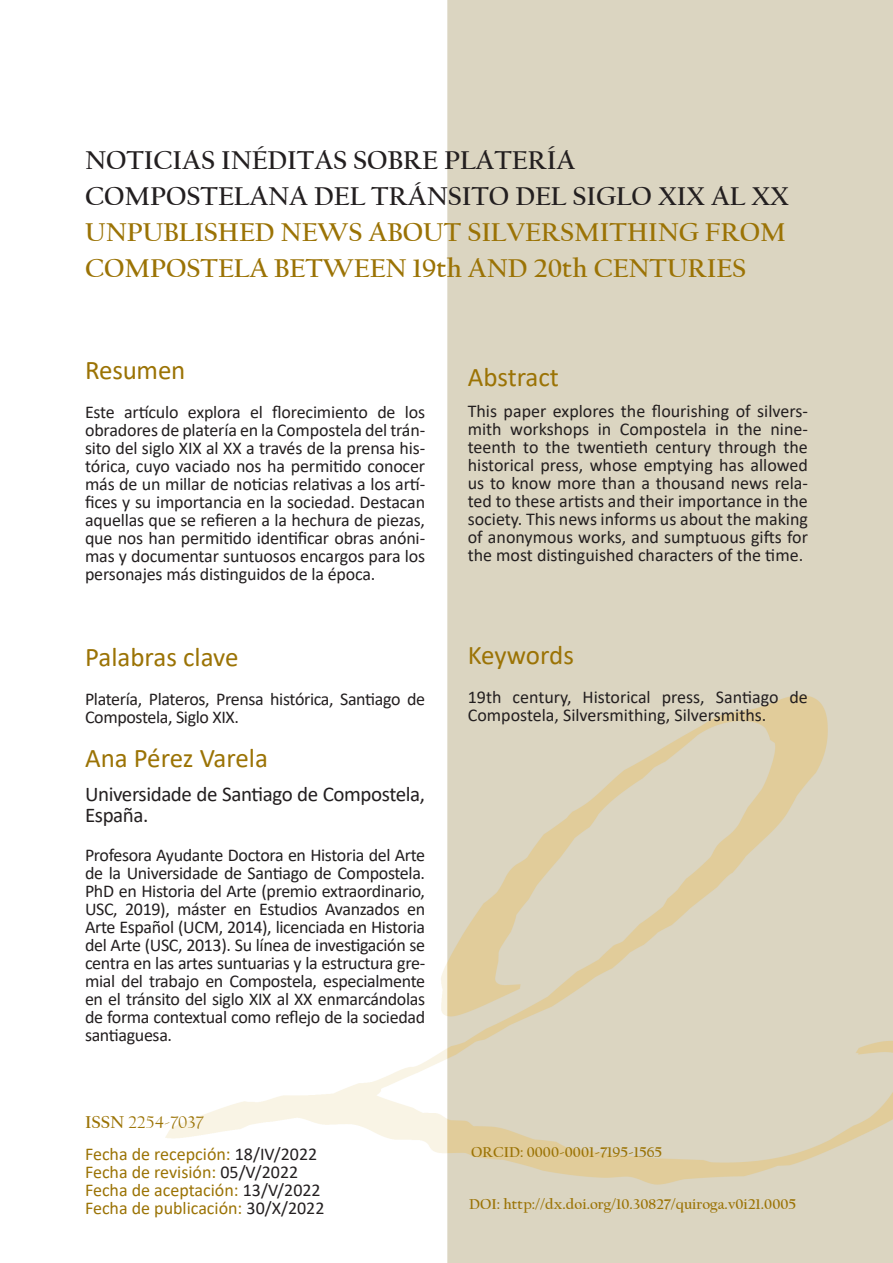
<style>
.page{position:relative;width:893px;height:1263px;background:#fff}
.page>*{position:absolute;margin:0;border:0;box-sizing:border-box;transform-origin:0 0}
.t1{font:700 27px/36px "Californian FB";color:#9b7305}
.titulo_simulacion{font:700 27px/36px "Californian FB";color:#231f20}
.AUTORA{font:27px "Calibri";letter-spacing:-.005em;color:#9b7305}
.texto_resumen{font:21px/21px "Calibri";letter-spacing:-.02em;color:#231f20}
.texto_resumen-2{font:18px/18px "Calibri";letter-spacing:-.01em;color:#231f20;text-align:justify}
.Fechas{font:18px "Calibri";color:#9b7305}
.t2{font:18px "Californian FB";color:#9b7305}
.t3{font:700 15px "Californian FB";color:#9b7305}
.s1{font-weight:700}
.s2{color:#231f20}
</style>
<div class="page">
<img style="left:165px;top:1px;width:728px;height:1262px">
<p class="titulo_simulacion" style="left:85px;top:142px;width:705px">NOTICIAS INÉDITAS SOBRE PLATERÍA<br>COMPOSTELANA DEL TRÁNSITO DEL SIGLO XIX AL XX</p>
<p class="t1" style="left:85px;top:214px;width:702px">UNPUBLISHED NEWS ABOUT SILVERSMITHING FROM<br>COMPOSTELA BETWEEN 19th AND 20th CENTURIES</p>
<p class="AUTORA" style="left:85px;top:351px;width:102px">Resumen</p>
<p class="texto_resumen-2" style="left:85px;top:403px;width:342px">Este artículo explora el florecimiento de los obradores de platería en la Compostela del trán&shy;sito del siglo XIX al XX a través de la prensa his&shy;tórica, cuyo vaciado nos ha permitido conocer más de un millar de noticias relativas a los artí&shy;fices y su importancia en la sociedad. Destacan aquellas que se refieren a la hechura de piezas, que nos han permitido identificar obras anóni&shy;mas y documentar suntuosos encargos para los personajes más distinguidos de la época.</p>
<p class="AUTORA" style="left:85px;top:638px;width:155px">Palabras clave</p>
<p class="texto_resumen-2" style="left:85px;top:690px;width:342px">Platería, Plateros, Prensa histórica, Santiago de<br>Compostela, Siglo XIX.</p>
<p class="AUTORA" style="left:85px;top:739px;width:185px">Ana Pérez Varela</p>
<p class="texto_resumen" style="left:85px;top:783px;width:342px">Universidade de Santiago de Compostela,<br>España.</p>
<p class="texto_resumen-2" style="left:85px;top:846px;width:342px">Profesora Ayudante Doctora en Historia del Arte de la Universidade de Santiago de Compostela.<br>PhD en Historia del Arte (premio extraordinario, USC, 2019), máster en Estudios Avanzados en Arte Español (UCM, 2014), licenciada en Historia del Arte (USC, 2013). Su línea de investigación se centra en las artes suntuarias y la estructura gre&shy;mial del trabajo en Compostela, especialmente en el tránsito del siglo XIX al XX enmarcándolas de forma contextual como reflejo de la sociedad santiaguesa.</p>
<p class="t2" style="left:85px;top:1112px;width:120px"><span class="s1">ISSN</span> 2254-7037</p>
<p class="Fechas" style="left:85px;top:1141px;width:234px">Fecha de recepción: <span class="s2">18/IV/2022</span></p>
<p class="Fechas" style="left:85px;top:1159px;width:215px">Fecha de revisión: <span class="s2">05/V/2022</span></p>
<p class="Fechas" style="left:85px;top:1177px;width:237px">Fecha de aceptación: <span class="s2">13/V/2022</span></p>
<p class="Fechas" style="left:85px;top:1195px;width:241px">Fecha de publicación: <span class="s2">30/X/2022</span></p>
<p class="AUTORA" style="left:468px;top:358px;width:93px">Abstract</p>
<p class="texto_resumen-2" style="left:468px;top:401px;width:342px">This paper explores the flourishing of silvers&shy;mith workshops in Compostela in the nine&shy;teenth to the twentieth century through the historical press, whose emptying has allowed us to know more than a thousand news rela&shy;ted to these artists and their importance in the society. This news informs us about the making of anonymous works, and sumptuous gifts for the most distinguished characters of the time.</p>
<p class="AUTORA" style="left:468px;top:636px;width:108px">Keywords</p>
<p class="texto_resumen-2" style="left:468px;top:688px;width:342px">19th century, Historical press, Santiago de<br>Compostela, Silversmithing, Silversmiths.</p>
<p class="t3" style="left:471px;top:1144px;width:192px">ORCID: 0000-0001-7195-1565</p>
<p class="t3" style="left:469px;top:1195px;width:328px">DOI: http://dx.doi.org/10.30827/quiroga.v0i21.0005</p>
</div>
